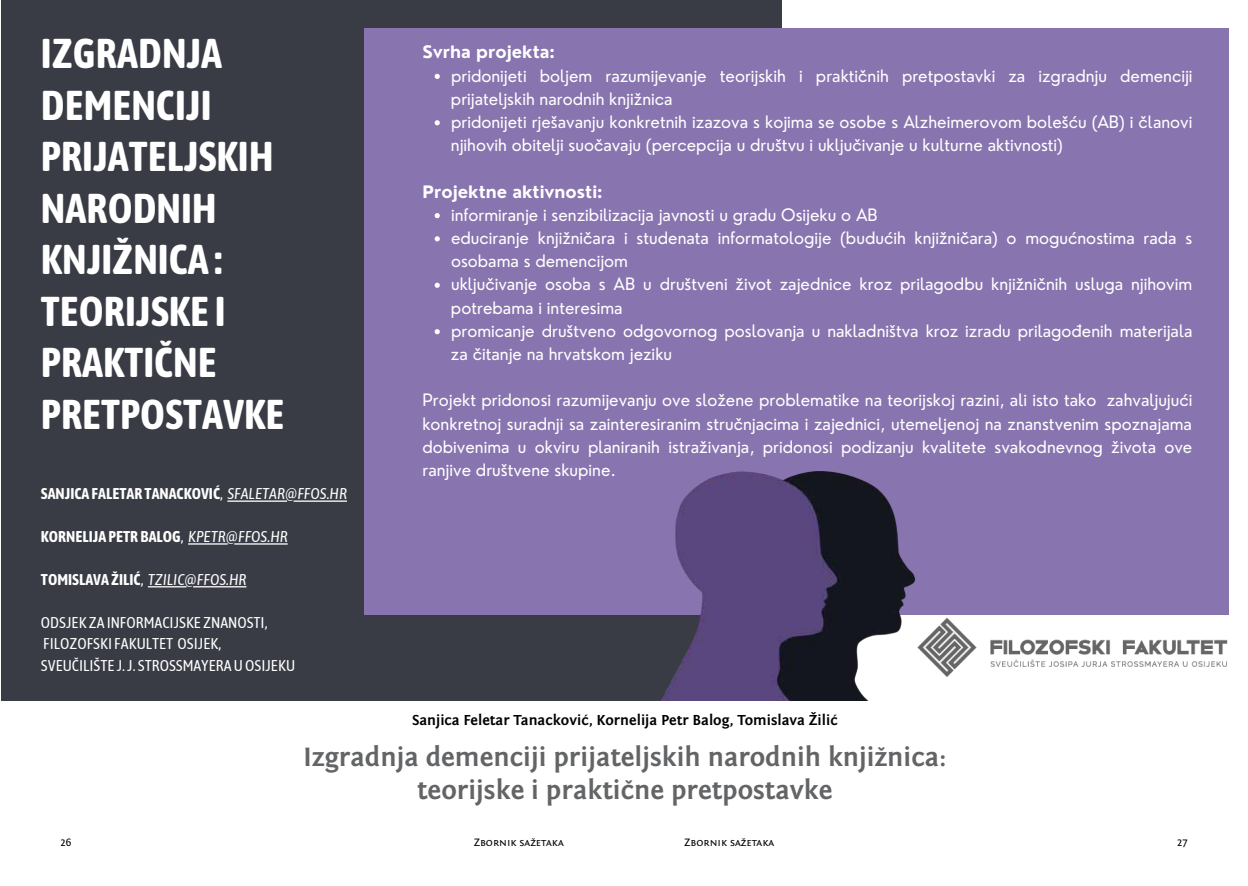
<style>
.page{position:relative;width:1248px;height:886px;background:#fff}
.page>*{position:absolute;margin:0;border:0;box-sizing:border-box;transform-origin:0 0}
.t1{font:700 41.5px/51.6px "Asap Condensed";color:#fff}
.t2{font:700 27.5px/33px "Fontin Sans";color:#636466;text-align:center}
.t3{font:16.75px/23.2px "Nourd";color:#fff}
.t4{font:700 16.75px "Nourd";color:#fff}
.t5{font:700 15.62px "Asap Condensed";color:#fff}
.t6{font:15.62px/21.4px "Asap Condensed";color:#fff}
.t7{font:700 15px "Fontin Sans";color:#000}
.t8{font:11.25px "Fontin Sans SC";color:#000}
.t9{font:11.25px "Fontin Sans";color:#000}
.s1{font-weight:400}
.s2{font-weight:400;font-style:italic}
</style>
<div class="page">
<div style="left:1px;top:0;width:780px;height:701px;background:#393c44"></div>
<div style="left:363px;top:29px;width:865px;height:586px;background:#8874af"></div>
<hr style="left:293px;top:500px;width:54px;height:2px;background:#fff">
<hr style="left:227px;top:500px;width:60px;height:2px;background:#fff">
<hr style="left:234px;top:543px;width:54px;height:2px;background:#fff">
<hr style="left:188px;top:543px;width:40px;height:2px;background:#fff">
<hr style="left:193px;top:586px;width:53px;height:1px;background:#fff">
<hr style="left:148px;top:586px;width:38px;height:1px;background:#fff">
<svg style="left:434px;top:74px;width:6px;height:5px"></svg>
<svg style="left:434px;top:120px;width:6px;height:5px"></svg>
<svg style="left:434px;top:213px;width:6px;height:5px"></svg>
<svg style="left:434px;top:236px;width:6px;height:5px"></svg>
<svg style="left:434px;top:283px;width:6px;height:5px"></svg>
<svg style="left:434px;top:329px;width:6px;height:5px"></svg>
<img style="left:661px;top:471px;width:253px;height:230px">
<img style="left:917px;top:617px;width:311px;height:60px">
<h1 class="t1" style="left:41px;top:25px;width:245px">IZGRADNJA<br>DEMENCIJI<br>PRIJATELJSKIH<br>NARODNIH<br>KNJIŽNICA :<br>TEORIJSKE I<br>PRAKTIČNE<br>PRETPOSTAVKE</h1>
<p class="t5" style="left:41px;top:483px;width:307px">SANJICA FALETAR TANACKOVIĆ<span class="s1">,</span> <span class="s2">SFALETAR@FFOS.HR</span></p>
<p class="t5" style="left:41px;top:525px;width:248px">KORNELIJA PETR BALOG<span class="s1">,</span> <span class="s2">KPETR@FFOS.HR</span></p>
<p class="t5" style="left:41px;top:568px;width:207px">TOMISLAVA ŽILIĆ<span class="s1">,</span> <span class="s2">TZILIC@FFOS.HR</span></p>
<p class="t6" style="left:41px;top:611px;width:255px">ODSJEK ZA INFORMACIJSKE ZNANOSTI,<br>FILOZOFSKI FAKULTET OSIJEK,<br>SVEUČILIŠTE J.J. STROSSMAYERAUOSIJEKU</p>
<p class="t4" style="left:422px;top:42px;width:134px">Svrha projekta:</p>
<p class="t3" style="left:451px;top:64px;width:743px">pridonijeti boljem razumijevanje teorijskih i praktičnih pretpostavki za izgradnju demenciji prijateljskih narodnih knjižnica<br>pridonijeti rješavanju konkretnih izazova s kojima se osobe s Alzheimerovom bolešću (AB) i članovi njihovih obitelji suočavaju (percepcija u društvu i uključivanje u kulturne aktivnosti)</p>
<p class="t4" style="left:422px;top:182px;width:182px">Projektne aktivnosti:</p>
<p class="t3" style="left:451px;top:203px;width:743px">informiranje i senzibilizacija javnosti u gradu Osijeku o AB<br>educiranje knjižničara i studenata informatologije (budućih knjižničara) o mogućnostima rada s osobama s demencijom<br>uključivanje osoba s AB u društveni život zajednice kroz prilagodbu knjižničnih usluga njihovim potrebama i interesima<br>promicanje društveno odgovornog poslovanja u nakladništva kroz izradu prilagođenih materijala za čitanje na hrvatskom jeziku</p>
<p class="t3" style="left:422px;top:389px;width:771px;text-align:justify">Projekt pridonosi razumijevanju ove složene problematike na teorijskoj razini, ali isto tako zahvaljujući konkretnoj suradnji sa zainteresiranim stručnjacima i zajednici, utemeljenoj na znanstvenim spoznajama dobivenima u okviru planiranih istraživanja, pridonosi podizanju kvalitete svakodnevnog života ove ranjive društvene skupine.</p>
<p class="t7" style="left:412px;top:712px;width:427px">Sanjica Feletar Tanacković, Kornelija Petr Balog, Tomislava Žilić</p>
<h2 class="t2" style="left:303px;top:740px;width:645px">Izgradnja demenciji prijateljskih narodnih knjižnica: teorijske i praktične pretpostavke</h2>
<p class="t9" style="left:60px;top:836px;width:13px">26</p>
<p class="t9" style="left:1176px;top:836px;width:13px">27</p>
<p class="t8" style="left:473px;top:836px;width:92px">Zbornik sažetaka</p>
<p class="t8" style="left:684px;top:836px;width:92px">Zbornik sažetaka</p>
</div>
